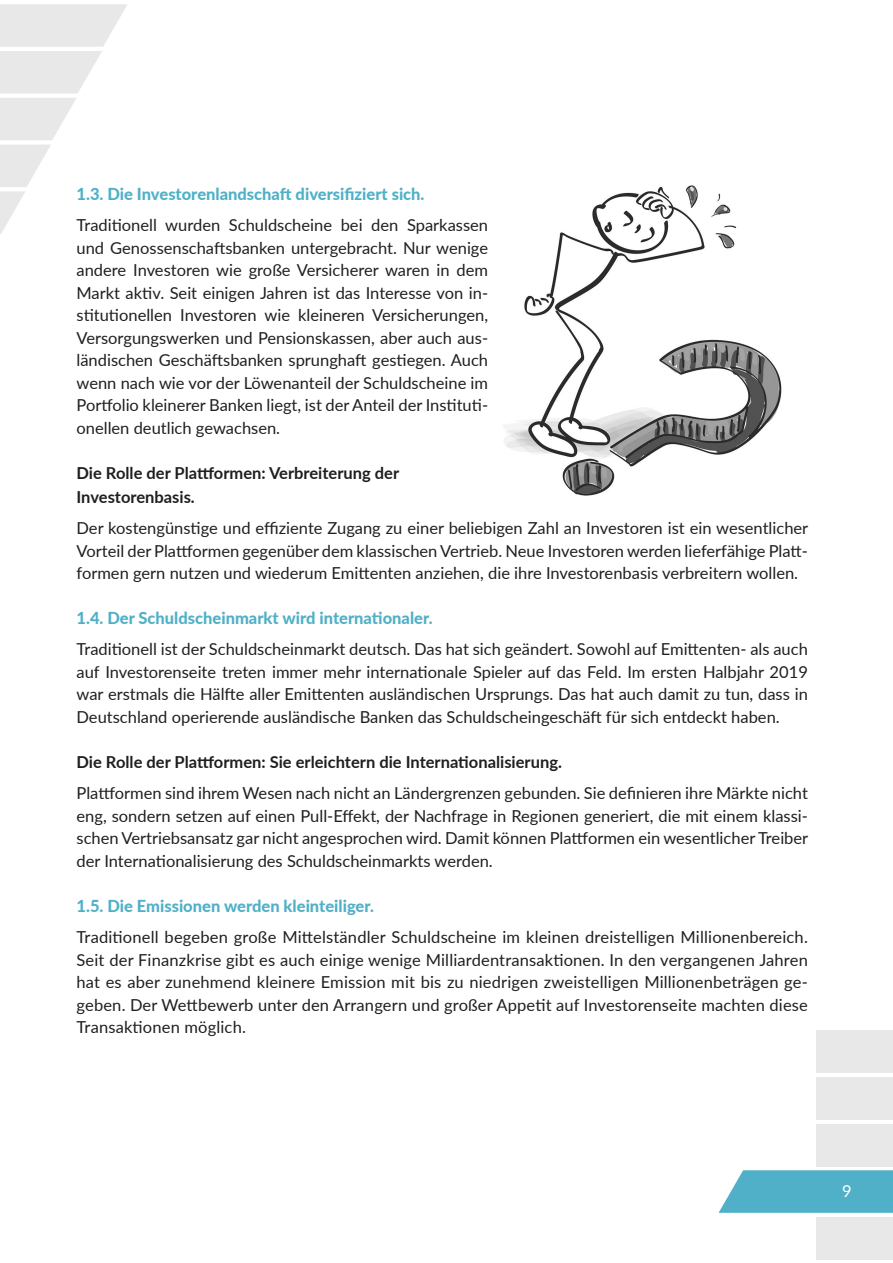
<style>
.page{position:relative;width:893px;height:1263px;background:#fff}
.page>*{position:absolute;margin:0;border:0;box-sizing:border-box;transform-origin:0 0}
.t1{font:16.5px/22.5px "Lato";color:#1f1f1f;text-align:justify}
.Trend{font:800 16.5px "Lato";color:#4fb0c7}
.H4_-_diagramme{font:700 16.5px/24px "Lato";color:#1f1f1f}
.t2{font:16.5px "Lato";color:#fff}
</style>
<div class="page">
<svg style="left:719px;top:1170px;width:174px;height:43px;background:#5cb6cb"></svg>
<div style="left:816px;top:1030px;width:77px;height:43px;background:#e8e8e8"></div>
<div style="left:816px;top:1077px;width:77px;height:42px;background:#e8e8e8"></div>
<div style="left:816px;top:1124px;width:77px;height:42px;background:#e8e8e8"></div>
<div style="left:816px;top:1217px;width:77px;height:43px;background:#e8e8e8"></div>
<svg style="left:0;top:4px;width:127px;height:230px"></svg>
<img style="left:503px;top:185px;width:279px;height:311px">
<p class="Trend" style="left:77px;top:182px;width:350px">1.3. Die Investorenlandschaft diversifiziert sich.</p>
<p class="t1" style="left:77px;top:213px;width:413px">Traditionell wurden Schuldscheine bei den Sparkassen und Genossenschaftsbanken untergebracht. Nur wenige andere Investoren wie große Versicherer waren in dem Markt aktiv. Seit einigen Jahren ist das Interesse von in&shy;stitutionellen Investoren wie kleineren Versicherungen, Versorgungswerken und Pensionskassen, aber auch aus&shy;ländischen Geschäftsbanken sprunghaft gestiegen. Auch wenn nach wie vor der Löwenanteil der Schuldscheine im Portfolio kleinerer Banken liegt, ist der Anteil der Instituti&shy;onellen deutlich gewachsen.</p>
<p class="H4_-_diagramme" style="left:77px;top:460px;width:324px">Die Rolle der Plattformen: Verbreiterung der<br>Investorenbasis.</p>
<p class="t1" style="left:77px;top:516px;width:733px">Der kostengünstige und effiziente Zugang zu einer beliebigen Zahl an Investoren ist ein wesentlicher Vorteil der Plattformen gegenüber dem klassischen Vertrieb. Neue Investoren werden lieferfähige Platt&shy;formen gern nutzen und wiederum Emittenten anziehen, die ihre Investorenbasis verbreitern wollen.</p>
<p class="Trend" style="left:77px;top:606px;width:358px">1.4. Der Schuldscheinmarkt wird internationaler.</p>
<p class="t1" style="left:77px;top:637px;width:733px">Traditionell ist der Schuldscheinmarkt deutsch. Das hat sich geändert. Sowohl auf Emittenten- als auch auf Investorenseite treten immer mehr internationale Spieler auf das Feld. Im ersten Halbjahr 2019 war erstmals die Hälfte aller Emittenten ausländischen Ursprungs. Das hat auch damit zu tun, dass in Deutschland operierende ausländische Banken das Schuldscheingeschäft für sich entdeckt haben.</p>
<p class="H4_-_diagramme" style="left:77px;top:749px;width:487px">Die Rolle der Plattformen: Sie erleichtern die Internationalisierung.</p>
<p class="t1" style="left:77px;top:781px;width:733px">Plattformen sind ihrem Wesen nach nicht an Ländergrenzen gebunden. Sie definieren ihre Märkte nicht eng, sondern setzen auf einen Pull-Effekt, der Nachfrage in Regionen generiert, die mit einem klassi&shy;schen Vertriebsansatz gar nicht angesprochen wird. Damit können Plattformen ein wesentlicher Treiber der Internationalisierung des Schuldscheinmarkts werden.</p>
<p class="Trend" style="left:77px;top:894px;width:299px">1.5. Die Emissionen werden kleinteiliger.</p>
<p class="t1" style="left:77px;top:925px;width:733px">Traditionell begeben große Mittelständler Schuldscheine im kleinen dreistelligen Millionenbereich.<br>Seit der Finanzkrise gibt es auch einige wenige Milliardentransaktionen. In den vergangenen Jahren hat es aber zunehmend kleinere Emission mit bis zu niedrigen zweistelligen Millionenbeträgen ge&shy;geben. Der Wettbewerb unter den Arrangern und großer Appetit auf Investorenseite machten diese Transaktionen möglich.</p>
<p class="t2" style="left:842px;top:1179px;width:11px">9</p>
</div>
